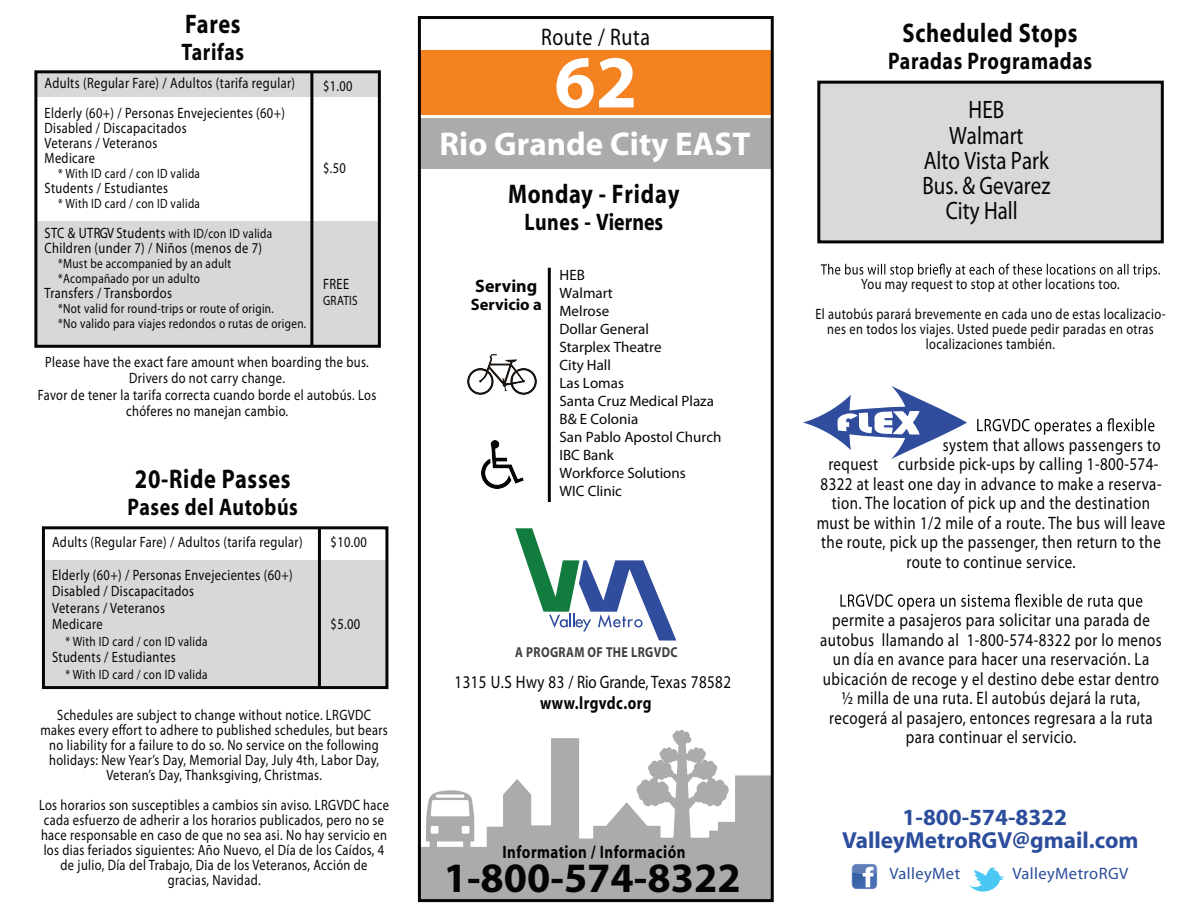
<style>
.page{position:relative;width:1188px;height:918px;background:#fff}
.page>*{position:absolute;margin:0;border:0;box-sizing:border-box;transform-origin:0 0}
.t1{font:700 75px "Myriad";color:#fff}
.t2{font:700 42px "Myriad Pro";color:#050504}
.t3{font:700 33px "Myriad";color:#fff}
.t4{font:700 27px "Myriad";letter-spacing:.03em;color:#050504;scale:.83 1}
.t5{font:25.2px/25.2px "Myriad Pro";color:#050504;text-align:center;scale:.83 1}
.t6{font:700 24px "Myriad";letter-spacing:.03em;color:#050504;scale:.83 1}
.t7{font:700 24px "Myriad";color:#050504;scale:.83 1}
.t8{font:24px "Myriad";letter-spacing:.03em;color:#050504;scale:.83 1}
.t9{font:700 23.25px/23.2px "Myriad";color:#2b4d9c;text-align:center}
.t10{font:18px/19.5px "Myriad Pro";letter-spacing:.03em;color:#050504;text-align:center;scale:.83 1}
.t11{font:700 18px "Myriad";letter-spacing:.03em;color:#050504;scale:.83 1}
.t12{font:18px "Myriad";letter-spacing:.03em;color:#050504;scale:.83 1}
.t13{font:700 18px "Myriad Pro";color:#050504}
.t14{font:16.5px "Myriad";letter-spacing:.025em;color:#2b4d9c}
.t15{font:700 16.5px "Myriad Pro";color:#050504}
.t16{font:15px/15px "Myriad Pro";letter-spacing:.03em;color:#050504;text-align:center;scale:.83 1}
.t17{font:15px/18px "Myriad Pro";color:#050504}
.t18{font:700 14.4px "Myriad";letter-spacing:.03em;color:#3e3f3e;scale:.83 1}
.t19{font:13.5px/15px "Myriad Pro";letter-spacing:.03em;color:#050504;scale:.83 1}
.s1{font-size:15px}
</style>
<div class="page">
<svg style="left:515px;top:528px;width:161px;height:113px"></svg>
<svg style="left:422px;top:730px;width:348px;height:168px;fill:#aaabab"></svg>
<svg style="left:426px;top:789px;width:48px;height:60px"></svg>
<hr style="left:436px;top:795px;width:28px;height:3px;background:#fff">
<div style="left:420px;top:50px;width:352px;height:65px;background:#f58220"></div>
<div style="left:420px;top:118px;width:352px;height:50px;background:#aaabab"></div>
<img style="left:481px;top:440px;width:43px;height:48px">
<img style="left:468px;top:355px;width:69px;height:40px">
<hr style="left:548px;top:268px;width:3px;height:234px;background:#050504">
<div style="left:418px;top:16px;width:356px;height:886px;border:3px solid #050504"></div>
<img style="left:852px;top:864px;width:25px;height:25px">
<svg style="left:969px;top:867px;width:35px;height:25px"></svg>
<svg style="left:977px;top:418px;width:177px;height:17px"></svg>
<svg style="left:840px;top:594px;width:302px;height:16px"></svg>
<svg style="left:803px;top:386px;width:164px;height:73px"></svg>
<svg style="left:821px;top:264px;width:339px;height:14px"></svg>
<div style="left:819px;top:82px;width:343px;height:159px;background:#d9d9d8"></div>
<div style="left:817px;top:81px;width:347px;height:162px;border:3px solid #050504"></div>
<div style="left:43px;top:560px;width:342px;height:127px;background:#d8d8d6"></div>
<hr style="left:318px;top:528px;width:3px;height:160px;background:#050504">
<div style="left:42px;top:526px;width:346px;height:163px;border:3px solid #050504"></div>
<div style="left:36px;top:73px;width:343px;height:24px;background:#d8d8d6"></div>
<div style="left:35px;top:221px;width:343px;height:126px;background:#d8d8d6"></div>
<hr style="left:310px;top:72px;width:3px;height:274px;background:#050504">
<div style="left:34px;top:70px;width:347px;height:278px;border:3px solid #050504"></div>
<svg style="left:119px;top:724px;width:7px;height:11px"></svg>
<h3 class="t4" style="left:185px;top:10px;width:68px">Fares</h3>
<h3 class="t6" style="left:182px;top:40px;width:77px">Tarifas</h3>
<p class="t16" style="left:45px;top:68px;width:303px;line-height:30px;text-align:left">Adults (Regular Fare) / Adultos (tarifa regular)<br>Elderly (60+) / Personas Envejecientes (60+)</p>
<p class="t16" style="left:45px;top:121px;width:173px;text-align:left">Disabled / Discapacitados<br>Veterans / Veteranos<br>Medicare</p>
<p class="t19" style="left:58px;top:166px;width:173px">* With ID card / con ID valida</p>
<p class="t16" style="left:45px;top:181px;width:151px">Students / Estudiantes</p>
<p class="t19" style="left:58px;top:196px;width:173px">* With ID card / con ID valida</p>
<p class="t19" style="left:45px;top:226px;width:276px"><span class="s1">STC &amp; UTRGV Students</span> with ID/con ID valida</p>
<p class="t16" style="left:45px;top:241px;width:264px">Children (under 7) / Niños (menos de 7)</p>
<p class="t19" style="left:58px;top:256px;width:210px">*Must be accompanied by an adult *Acompañado por un adulto</p>
<p class="t16" style="left:45px;top:286px;width:155px">Transfers / Transbordos</p>
<p class="t19" style="left:58px;top:301px;width:300px">*Not valid for round-trips or route of origin.<br>*No valido para viajes redondos o rutas de origen.</p>
<p class="t16" style="left:323px;top:78px;width:37px">$1.00</p>
<p class="t16" style="left:323px;top:160px;width:29px">$.50</p>
<p class="t16" style="left:323px;top:276px;width:33px">FREE</p>
<p class="t19" style="left:323px;top:293px;width:43px">GRATIS</p>
<p class="t16" style="left:38px;top:353px;width:409px;line-height:16.5px">Please have the exact fare amount when boarding the bus.<br>Drivers do not carry change.<br>Favor de tener la tarifa correcta cuando borde el autobús. Los chóferes no manejan cambio.</p>
<h3 class="t4" style="left:135px;top:465px;width:189px">20-Ride Passes</h3>
<h3 class="t6" style="left:128px;top:494px;width:207px">Pases del Autobús</h3>
<p class="t16" style="left:52px;top:534px;width:303px">Adults (Regular Fare) / Adultos (tarifa regular)</p>
<p class="t16" style="left:52px;top:566px;width:291px;line-height:16.5px;text-align:left">Elderly (60+) / Personas Envejecientes (60+)<br>Disabled / Discapacitados<br>Veterans / Veteranos<br>Medicare</p>
<p class="t19" style="left:66px;top:633px;width:173px">* With ID card / con ID valida</p>
<p class="t16" style="left:52px;top:649px;width:151px">Students / Estudiantes</p>
<p class="t19" style="left:66px;top:666px;width:173px">* With ID card / con ID valida</p>
<p class="t16" style="left:331px;top:534px;width:45px">$10.00</p>
<p class="t16" style="left:331px;top:616px;width:37px">$5.00</p>
<p class="t16" style="left:40px;top:707px;width:420px">Schedules are subject to change without notice. LRGVDC makes every e ort to adhere to published schedules, but bears no liability for a failure to do so. No service on the following holidays: New Year’s Day, Memorial Day, July 4th, Labor Day, Veteran’s Day, Thanksgiving, Christmas.</p>
<p class="t16" style="left:39px;top:797px;width:423px">Los horarios son susceptibles a cambios sin aviso. LRGVDC hace cada esfuerzo de adherir a los horarios publicados, pero no se hace responsable en caso de que no sea asi. No hay servicio en los dias feriados siguientes: Año Nuevo, el Día de los Caídos, 4 de julio, Día del Trabajo, Dia de los Veteranos, Acción de gracias, Navidad.</p>
<h3 class="t8" style="left:541px;top:25px;width:133px">Route / Ruta</h3>
<h1 class="t1" style="left:554px;top:44px;width:85px">62</h1>
<h3 class="t3" style="left:440px;top:127px;width:313px">Rio Grande City EAST</h3>
<h3 class="t4" style="left:508px;top:180px;width:208px">Monday - Friday</h3>
<h3 class="t7" style="left:524px;top:209px;width:169px">Lunes - Viernes</h3>
<p class="t13" style="left:475px;top:274px;width:64px">Serving</p>
<p class="t15" style="left:471px;top:293px;width:73px">Servicio a</p>
<p class="t17" style="left:560px;top:266px;width:163px">HEB<br>Walmart<br>Melrose<br>Dollar General<br>Starplex Theatre<br>City Hall<br>Las Lomas<br>Santa Cruz Medical Plaza<br>B&amp; E Colonia<br>San Pablo Apostol Church<br>IBC Bank<br>Workforce Solutions<br>WIC Clinic</p>
<p class="t18" style="left:515px;top:645px;width:197px">A PROGRAM OF THE LRGVDC</p>
<p class="t12" style="left:455px;top:673px;width:335px">1315 U.S Hwy 83 / Rio Grande, Texas 78582</p>
<p class="t11" style="left:540px;top:693px;width:136px">www.lrgvdc.org</p>
<p class="t11" style="left:503px;top:843px;width:222px">Information / Información</p>
<h2 class="t2" style="left:444px;top:850px;width:298px">1-800-574-8322</h2>
<h3 class="t4" style="left:903px;top:19px;width:212px">Scheduled Stops</h3>
<h3 class="t6" style="left:888px;top:49px;width:247px">Paradas Programadas</h3>
<h3 class="t5" style="left:922px;top:97px;width:156px">HEB<br>Walmart<br>Alto Vista Park<br>Bus. &amp; Gevarez<br>City Hall</h3>
<p class="t16" style="left:815px;top:269px;width:424px;line-height:30px">You may request to stop at other locations too.<br>El autobús parará brevemente en cada uno de estas localizacio-</p>
<p class="t16" style="left:827px;top:322px;width:395px">nes en todos los viajes. Usted puede pedir paradas en otras localizaciones también.</p>
<p class="t10" style="left:943px;top:435px;width:264px">system that allows passengers to</p>
<p class="t10" style="left:828px;top:454px;width:399px">request curbside pick-ups by calling 1-800-574-</p>
<p class="t10" style="left:821px;top:474px;width:412px">8322 at least one day in advance to make a reserva-</p>
<p class="t10" style="left:832px;top:493px;width:385px">tion. The location of pick up and the destination</p>
<p class="t10" style="left:817px;top:513px;width:422px">must be within 1/2 mile of a route. The bus will leave</p>
<p class="t10" style="left:821px;top:532px;width:411px">the route, pick up the passenger, then return to the</p>
<p class="t10" style="left:906px;top:552px;width:205px">route to continue service.</p>
<p class="t10" style="left:820px;top:610px;width:413px">permite a pasajeros para solicitar una parada de autobus llamando al 1-800-574-8322 por lo menos un día en avance para hacer una reservación. La ubicación de recoge y el destino debe estar dentro ½ milla de una ruta. El autobús dejará la ruta, recogerá al pasajero, entonces regresara a la ruta para continuar el servicio.</p>
<h3 class="t9" style="left:842px;top:806px;width:298px">1-800-574-8322<br>ValleyMetroRGV@gmail.com</h3>
<p class="t14" style="left:889px;top:866px;width:72px">ValleyMet</p>
<p class="t14" style="left:1012px;top:865px;width:117px">ValleyMetroRGV</p>
</div>
